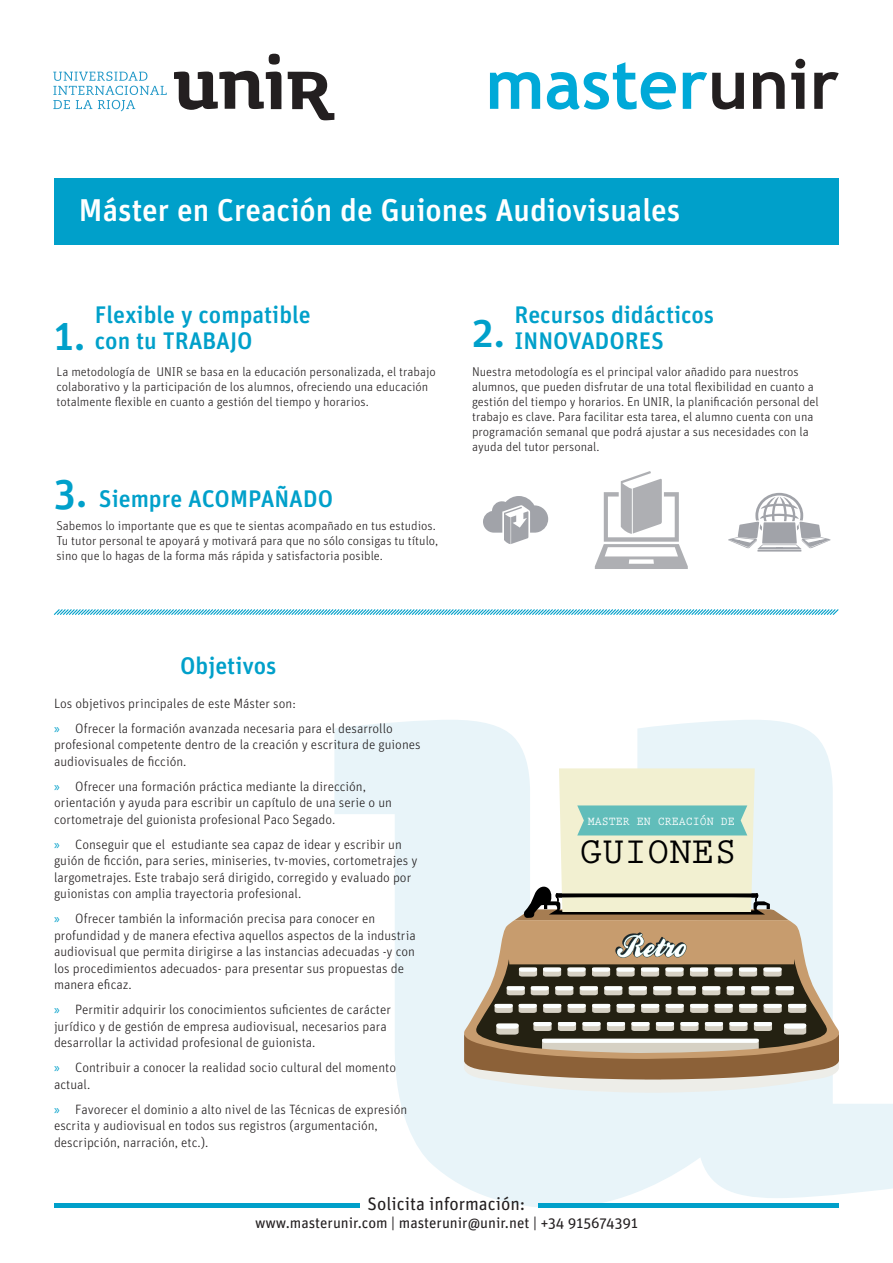
<style>
.page{position:relative;width:893px;height:1263px;background:#fff}
.page>*{position:absolute;margin:0;border:0;box-sizing:border-box;transform-origin:0 0}
.t1{font:700 69px "Trebuchet MS";color:#00a9d8}
.t2{font:500 42px "Unit OT";color:#00a0ca}
.t3{font:700 37.35px "Prestige Elite Std";color:#000}
.t4{font:500 31.5px "Unit OT";color:#fff}
.t5{font:500 24px "Unit OT";color:#00a0ca}
.t6{font:18px "Unit OT";color:#231f20}
.t7{font:15px "Unit OT";color:#231f20}
.t8{font:300 13.5px/16.5px "Unit OT";color:#231f20}
.t9{font:300 12.75px/15px "Unit OT";color:#231f20}
.t10{font:700 12.15px "Prestige Elite Std";color:#fff;scale:.96 1}
.s1{color:#231f20}
.s2{font-family:"Myriad Pro";font-weight:400;color:#00a0ca}
</style>
<div class="page">
<svg style="left:334px;top:720px;width:559px;height:488px;fill:#e8f4f9"></svg>
<div style="left:54px;top:178px;width:785px;height:67px;background:#00a0ca"></div>
<svg style="left:53px;top:72px;width:114px;height:39px"></svg>
<svg style="left:269px;top:54px;width:11px;height:11px"></svg>
<svg style="left:174px;top:71px;width:107px;height:39px"></svg>
<svg style="left:288px;top:72px;width:46px;height:48px"></svg>
<div style="left:54px;top:1203px;width:305px;height:5px;background:#00a0ca"></div>
<div style="left:539px;top:1203px;width:300px;height:5px;background:#00a0ca"></div>
<svg style="left:595px;top:471px;width:93px;height:98px"></svg>
<svg style="left:483px;top:496px;width:65px;height:48px"></svg>
<svg style="left:728px;top:493px;width:103px;height:59px"></svg>
<svg style="left:53px;top:609px;width:786px;height:6px;background:#8ad3e6"></svg>
<svg style="left:464px;top:920px;width:375px;height:12px;background:#cfb18f"></svg>
<svg style="left:464px;top:932px;width:375px;height:161px;background:#9c8e7a"></svg>
<svg style="left:514px;top:768px;width:275px;height:152px;background:#d1dccb"></svg>
<h1 class="t1" style="left:485px;top:41px;width:355px">master<span class="s1">unir</span></h1>
<h3 class="t4" style="left:79px;top:190px;width:603px">Máster en Creación de Guiones Audiovisuales</h3>
<p class="t5" style="left:95px;top:300px;width:217px">Flexible y compatible</p>
<p class="t2" style="left:54px;top:309px;width:33px">1.</p>
<p class="t5" style="left:95px;top:325px;width:159px">con tu TRABAJO</p>
<p class="t9" style="left:56px;top:364px;width:381px">La metodología de UNIR se basa en la educación personalizada, el trabajo colaborativo y la participación de los alumnos, ofreciendo una educación totalmente flexible en cuanto a gestión del tiempo y horarios.</p>
<p class="t2" style="left:54px;top:465px;width:35px">3.</p>
<p class="t5" style="left:99px;top:483px;width:236px">Siempre ACOMPAÑADO</p>
<p class="t9" style="left:56px;top:518px;width:383px">Sabemos lo importante que es que te sientas acompañado en tus estudios.<br>Tu tutor personal te apoyará y motivará para que no sólo consigas tu título, sino que lo hagas de la forma más rápida y satisfactoria posible.</p>
<p class="t5" style="left:515px;top:300px;width:201px">Recursos didácticos</p>
<p class="t2" style="left:472px;top:306px;width:35px">2.</p>
<p class="t5" style="left:515px;top:325px;width:151px">INNOVADORES</p>
<p class="t9" style="left:472px;top:364px;width:348px">Nuestra metodología es el principal valor añadido para nuestros alumnos, que pueden disfrutar de una total flexibilidad en cuanto a gestión del tiempo y horarios. En UNIR, la planificación personal del trabajo es clave. Para facilitar esta tarea, el alumno cuenta con una programación semanal que podrá ajustar a sus necesidades con la ayuda del tutor personal.</p>
<p class="t5" style="left:180px;top:650px;width:98px">Objetivos</p>
<p class="t8" style="left:54px;top:695px;width:243px">Los objetivos principales de este Máster son:</p>
<p class="t8" style="left:54px;top:720px;width:368px"><span class="s2">»</span> Ofrecer la formación avanzada necesaria para el desarrollo profesional competente dentro de la creación y escritura de guiones audiovisuales de ficción.</p>
<p class="t8" style="left:54px;top:778px;width:340px"><span class="s2">»</span> Ofrecer una formación práctica mediante la dirección, orientación y ayuda para escribir un capítulo de una serie o un cortometraje del guionista profesional Paco Segado.</p>
<p class="t8" style="left:54px;top:836px;width:365px"><span class="s2">»</span> Conseguir que el estudiante sea capaz de idear y escribir un guión de ficción, para series, miniseries, tv-movies, cortometrajes y largometrajes. Este trabajo será dirigido, corregido y evaluado por guionistas con amplia trayectoria profesional.</p>
<p class="t8" style="left:54px;top:910px;width:363px"><span class="s2">»</span> Ofrecer también la información precisa para conocer en profundidad y de manera efectiva aquellos aspectos de la industria audiovisual que permita dirigirse a las instancias adecuadas -y con los procedimientos adecuados- para presentar sus propuestas de manera eficaz.</p>
<p class="t8" style="left:54px;top:1001px;width:338px"><span class="s2">»</span> Permitir adquirir los conocimientos suficientes de carácter jurídico y de gestión de empresa audiovisual, necesarios para desarrollar la actividad profesional de guionista.</p>
<p class="t8" style="left:54px;top:1059px;width:344px"><span class="s2">»</span> Contribuir a conocer la realidad socio cultural del momento actual.</p>
<p class="t8" style="left:54px;top:1101px;width:355px"><span class="s2">»</span> Favorecer el dominio a alto nivel de las Técnicas de expresión escrita y audiovisual en todos sus registros (argumentación, descripción, narración, etc.).</p>
<p class="t10" style="left:588px;top:814px;width:155px">MASTER EN CREACIÓN DE</p>
<h3 class="t3" style="left:580px;top:831px;width:159px">GUIONES</h3>
<h3 class="t6" style="left:368px;top:1193px;width:159px">Solicita información:</h3>
<p class="t7" style="left:255px;top:1213px;width:384px">www.masterunir.com | masterunir@unir.net | +34 915674391</p>
</div>
